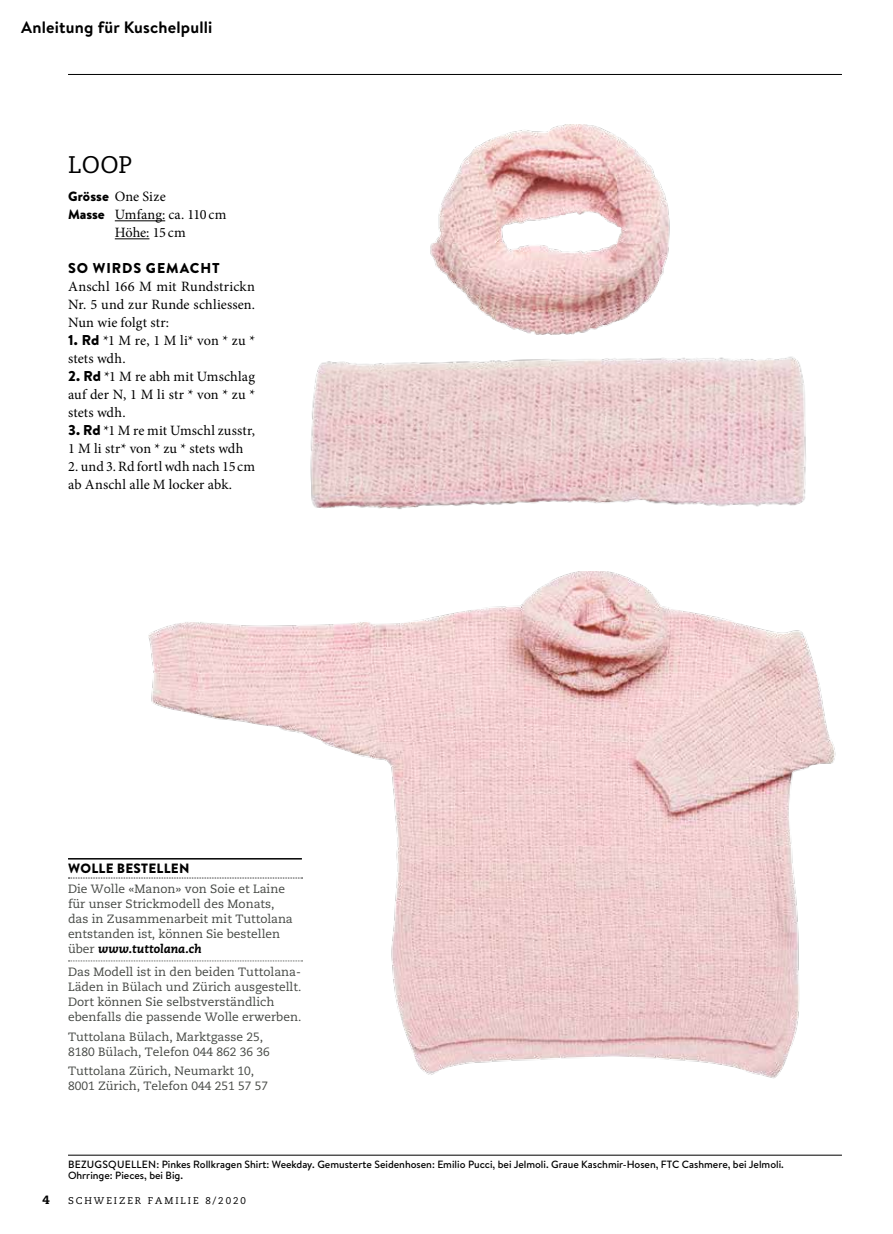
<style>
.page{position:relative;width:893px;height:1234px;background:#fff}
.page>*{position:absolute;margin:0;border:0;box-sizing:border-box;transform-origin:0 0}
.t1{font:24px "Caecilia";color:#000}
.t2{font:700 16.5px "Brandon Text";letter-spacing:.01em;color:#000}
.t3{font:14.25px/18px "Minion Pro";letter-spacing:.01em;color:#000}
.t4{font:900 14.25px "Brandon Text";letter-spacing:.06em;color:#000}
.t5{font:900 13.5px "Brandon Grotesque";letter-spacing:.02em;color:#000}
.t6{font:12px/15px "Caecilia";color:#444743}
.t7{font:800 12px "Caecilia";color:#000}
.t8{font:500 10.5px/11.2px "Brandon Text";color:#000}
.t9{font:9.75px "Caecilia";letter-spacing:.2em;color:#000}
.s1{font-family:"Brandon Text";font-weight:900;font-size:13.5px}
.s2{font-family:"Brandon Text";font-weight:900}
.s3{font-weight:800;font-style:italic;color:#000}
</style>
<div class="page">
<hr style="left:68px;top:74px;width:774px;height:1px;background:#000">
<hr style="left:68px;top:857px;width:234px;height:2px;background:#000">
<svg style="left:68px;top:877px;width:78px;height:1px"></svg>
<svg style="left:68px;top:960px;width:78px;height:1px"></svg>
<img style="left:310px;top:356px;width:496px;height:153px">
<hr style="left:115px;top:220px;width:50px;height:1px;background:#000">
<hr style="left:115px;top:238px;width:34px;height:1px;background:#000">
<img style="left:430px;top:125px;width:240px;height:210px">
<img style="left:146px;top:571px;width:690px;height:508px">
<hr style="left:68px;top:1154px;width:774px;height:1px;background:#000">
<h2 class="t2" style="left:21px;top:16px;width:193px">Anleitung für Kuschelpulli</h2>
<h1 class="t1" style="left:68px;top:151px;width:66px">LOOP</h1>
<p class="t3" style="left:68px;top:187px;width:99px"><span class="s1">Grösse</span> One Size</p>
<p class="t3" style="left:68px;top:205px;width:160px"><span class="s1">Masse</span> Umfang: ca. 110 cm</p>
<p class="t3" style="left:115px;top:223px;width:72px">Höhe: 15 cm</p>
<p class="t4" style="left:68px;top:257px;width:153px">SO WIRDS GEMACHT</p>
<p class="t3" style="left:68px;top:277px;width:189px;text-align:justify">Anschl 166 M mit Rundstrickn Nr. 5 und zur Runde schliessen.<br>Nun wie folgt str:</p>
<p class="t3" style="left:68px;top:331px;width:189px"><span class="s2">1. Rd</span> *1 M re, 1 M li* von * zu * stets wdh.</p>
<p class="t3" style="left:68px;top:367px;width:189px;text-align:justify"><span class="s2">2. Rd</span> *1 M re abh mit Umschlag auf der N, 1 M li str * von * zu * stets wdh.</p>
<p class="t3" style="left:68px;top:421px;width:189px"><span class="s2">3. Rd</span> *1 M re mit Umschl zusstr,<br>1 M li str* von * zu * stets wdh</p>
<p class="t3" style="left:68px;top:457px;width:189px">2. und 3. Rd fortl wdh nach 15 cm ab Anschl alle M locker abk.</p>
<p class="t5" style="left:68px;top:859px;width:123px">WOLLE BESTELLEN</p>
<p class="t6" style="left:68px;top:881px;width:226px">Die Wolle «Manon» von Soie et Laine für unser Strickmodell des Monats, das in Zusammenarbeit mit Tuttolana entstanden ist, können Sie bestellen über <span class="s3">www.tuttolana.ch</span></p>
<p class="t6" style="left:68px;top:964px;width:235px">Das Modell ist in den beiden Tuttolana-Läden in Bülach und Zürich ausgestellt.<br>Dort können Sie selbstverständlich ebenfalls die passende Wolle erwerben.</p>
<p class="t6" style="left:68px;top:1028px;width:203px">Tuttolana Bülach, Marktgasse 25,<br>8180 Bülach, Telefon 044 862 36 36</p>
<p class="t6" style="left:68px;top:1063px;width:202px">Tuttolana Zürich, Neumarkt 10,<br>8001 Zürich, Telefon 044 251 57 57</p>
<p class="t8" style="left:68px;top:1158px;width:717px">BEZUGSQUELLEN: Pinkes Rollkragen Shirt: Weekday. Gemusterte Seidenhosen: Emilio Pucci, bei Jelmoli. Graue Kaschmir-Hosen, FTC Cashmere, bei Jelmoli.<br>Ohrringe: Pieces, bei Big.</p>
<p class="t7" style="left:43px;top:1192px;width:9px">4</p>
<p class="t9" style="left:68px;top:1194px;width:179px">SCHWEIZER FAMILIE 8/2020</p>
</div>
